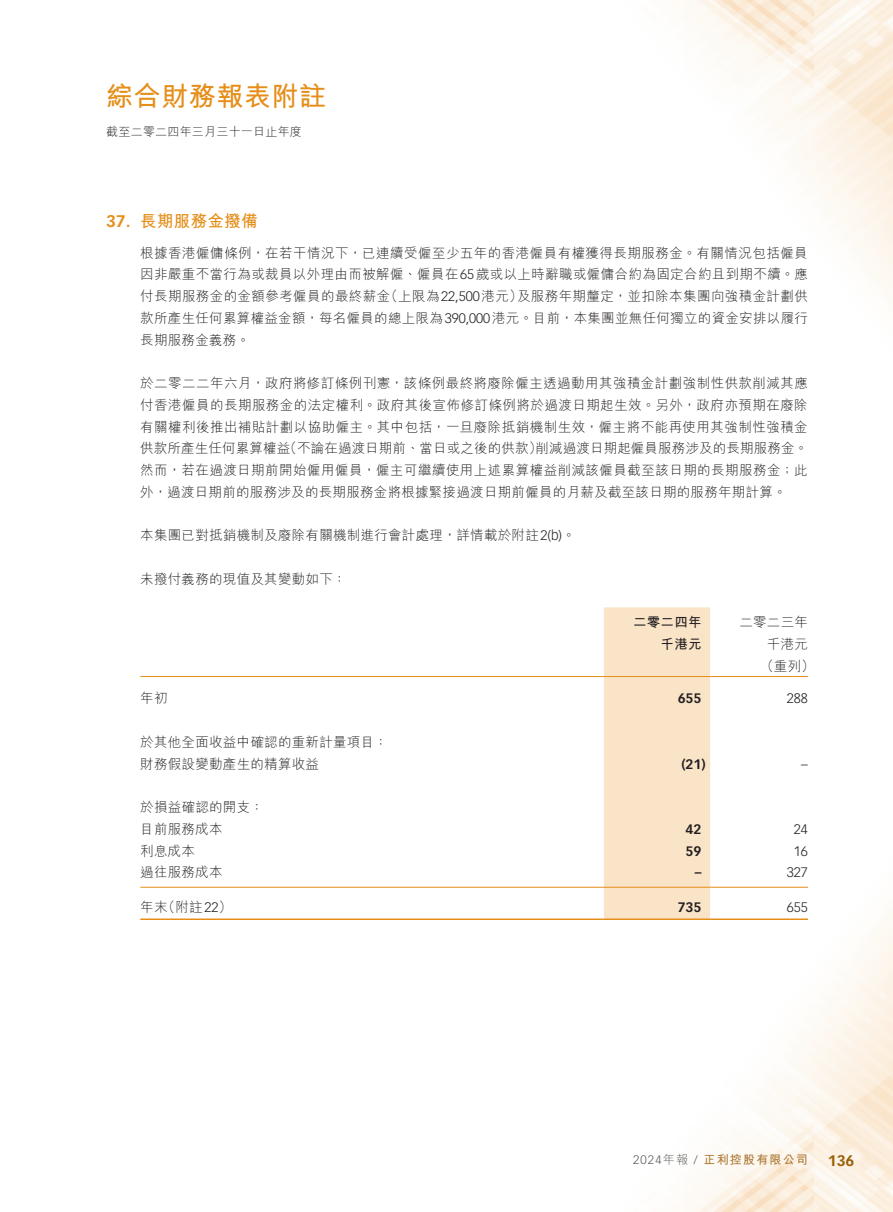
<style>
.page{position:relative;width:893px;height:1212px;background:#fff}
.page>*{position:absolute;margin:0;border:0;box-sizing:border-box;transform-origin:0 0}
.t1{font:700 27px "M Hei HK";letter-spacing:.02em;color:#e58e19}
._01_H1{font:700 16.5px "M Hei HK";letter-spacing:.02em;color:#e58e19}
._01_H1-2{font:700 16.5px "Vectora LT Std";color:#e58e19}
.t2{font:700 15px "Vectora LT Std";color:#9a5f05}
._00_txt{font:300 13.5px/21.8px "M Hei HK";letter-spacing:.03em;color:#231f20;text-align:right}
._50_Table_txt{font:300 13.5px "M Hei HK";letter-spacing:.02em;color:#231f20}
._00_txt-2{font:300 13.5px "M Hei HK";letter-spacing:.01em;color:#231f20}
._50_Table_txt-2{font:700 13.5px "Vectora LT Std";color:#231f20}
._50_Table_txt-3{font:300 13.5px "Vectora LT Std";color:#231f20}
._50_Table_txt-4{font:700 13.5px "M Hei HK";letter-spacing:.02em;color:#231f20}
.t3{font:300 12px "M Hei HK";letter-spacing:.02em;color:#231f20}
.t4{font:700 12px "M Hei HK";letter-spacing:.1em;color:#ac7630}
.t5{font:300 12px "Vectora LT Std";color:#57585a}
.s1{font-family:"Vectora LT Std"}
.s2{font-family:"M Hei HK"}
</style>
<div class="page">
<img style="left:457px;top:677px;width:436px;height:535px">
<img style="left:686px;top:0;width:207px;height:300px">
<div style="left:604px;top:607px;width:106px;height:311px;background:#fae4c8"></div>
<hr style="left:140px;top:676px;width:464px;height:1px;background:#e58e19">
<hr style="left:604px;top:676px;width:106px;height:1px;background:#e58e19">
<hr style="left:710px;top:676px;width:98px;height:1px;background:#e58e19">
<hr style="left:140px;top:887px;width:464px;height:1px;background:#e58e19">
<hr style="left:604px;top:887px;width:106px;height:1px;background:#e58e19">
<hr style="left:710px;top:887px;width:98px;height:1px;background:#e58e19">
<hr style="left:140px;top:918px;width:464px;height:2px;background:#e58e19">
<hr style="left:604px;top:918px;width:106px;height:2px;background:#e58e19">
<hr style="left:710px;top:918px;width:98px;height:2px;background:#e58e19">
<h1 class="t1" style="left:106px;top:77px;width:221px">綜合財務報表附註</h1>
<p class="t3" style="left:106px;top:125px;width:197px">截至二零二四年三月三十一日止年度</p>
<p class="_01_H1-2" style="left:106px;top:211px;width:26px">37.</p>
<p class="_01_H1" style="left:140px;top:209px;width:119px">長期服務金撥備</p>
<p class="_00_txt" style="left:140px;top:242px;width:669px">根據香港僱傭條例，在若干情況下，已連續受僱至少五年的香港僱員有權獲得長期服務金。有關情況包括僱員因非嚴重不當行為或裁員以外理由而被解僱、僱員在<span class="s1">65</span>歲或以上時辭職或僱傭合約為固定合約且到期不續。應及服務年期釐定，並扣除本集團向強積金計劃供</p>
<p class="_00_txt" style="left:140px;top:285px;width:669px;text-align:left">付長期服務金的金額參考僱員的最終薪金<br>款所產生任何累算權益金額，每名僱員的總上限為<span class="s1">390,000</span>港元。目前，本集團並無任何獨立的資金安排以履行長期服務金義務。</p>
<p class="_00_txt" style="left:140px;top:372px;width:669px">於二零二二年六月，政府將修訂條例刊憲，該條例最終將廢除僱主透過動用其強積金計劃強制性供款削減其應付香港僱員的長期服務金的法定權利。政府其後宣佈修訂條例將於過渡日期起生效。另外，政府亦預期在廢除有關權利後推出補貼計劃以協助僱主。其中包括，一旦廢除抵銷機制生效，僱主將不能再使用其強制性強積金削減過渡日期起僱員服務涉及的長期服務金。</p>
<p class="_00_txt" style="left:385px;top:285px;width:139px">（上限為<span class="s1">22,500</span>港元）</p>
<p class="_00_txt-2" style="left:284px;top:441px;width:260px">（不論在過渡日期前、當日或之後的供款）</p>
<p class="_00_txt" style="left:140px;top:437px;width:669px;text-align:left">供款所產生任何累算權益<br>然而，若在過渡日期前開始僱用僱員，僱主可繼續使用上述累算權益削減該僱員截至該日期的長期服務金；此外，過渡日期前的服務涉及的長期服務金將根據緊接過渡日期前僱員的月薪及截至該日期的服務年期計算。</p>
<p class="_00_txt" style="left:140px;top:524px;width:437px">本集團已對抵銷機制及廢除有關機制進行會計處理，詳情載於附註 。<span class="s1">(b(2</span></p>
<p class="_00_txt" style="left:140px;top:568px;width:208px">未撥付義務的現值及其變動如下：</p>
<p class="_50_Table_txt" style="left:739px;top:615px;width:70px">二零二三年</p>
<p class="_50_Table_txt-4" style="left:633px;top:613px;width:70px">二零二四年</p>
<p class="_50_Table_txt-4" style="left:661px;top:634px;width:43px">千港元</p>
<p class="_50_Table_txt" style="left:767px;top:637px;width:43px">千港元</p>
<p class="_50_Table_txt" style="left:140px;top:691px;width:29px">年初</p>
<p class="_50_Table_txt" style="left:140px;top:735px;width:249px">於其他全面收益中確認的重新計量項目：</p>
<p class="_50_Table_txt-2" style="left:678px;top:690px;width:25px">655</p>
<p class="_50_Table_txt" style="left:760px;top:659px;width:56px">（重列(</p>
<p class="_50_Table_txt-3" style="left:787px;top:691px;width:23px">288</p>
<p class="_50_Table_txt" style="left:140px;top:757px;width:180px">財務假設變動產生的精算收益</p>
<p class="_50_Table_txt" style="left:140px;top:800px;width:125px">於損益確認的開支：</p>
<p class="_50_Table_txt-2" style="left:681px;top:755px;width:26px">)21(</p>
<p class="_50_Table_txt-3" style="left:801px;top:756px;width:8px">–</p>
<p class="_50_Table_txt" style="left:140px;top:822px;width:84px">目前服務成本</p>
<p class="_50_Table_txt-2" style="left:686px;top:821px;width:17px">42</p>
<p class="_50_Table_txt-3" style="left:794px;top:821px;width:16px">24</p>
<p class="_50_Table_txt" style="left:140px;top:844px;width:56px">利息成本</p>
<p class="_50_Table_txt-2" style="left:686px;top:842px;width:17px">59</p>
<p class="_50_Table_txt-3" style="left:794px;top:843px;width:16px">16</p>
<p class="_50_Table_txt" style="left:140px;top:865px;width:84px">過往服務成本</p>
<p class="_50_Table_txt-2" style="left:695px;top:864px;width:8px">–</p>
<p class="_50_Table_txt-3" style="left:787px;top:865px;width:23px">327</p>
<p class="_50_Table_txt" style="left:162px;top:900px;width:71px">（附註<span class="s1">22</span>(</p>
<p class="_50_Table_txt" style="left:140px;top:900px;width:29px">年末</p>
<p class="_50_Table_txt-2" style="left:678px;top:899px;width:25px">735</p>
<p class="_50_Table_txt-3" style="left:787px;top:899px;width:23px">655</p>
<p class="t5" style="left:633px;top:1152px;width:56px">2024<span class="s2">年報</span></p>
<p class="t4" style="left:703px;top:1150px;width:106px">正利控股有限公司</p>
<p class="t5" style="left:694px;top:1152px;width:6px">/</p>
<p class="t2" style="left:828px;top:1152px;width:28px">136</p>
</div>
